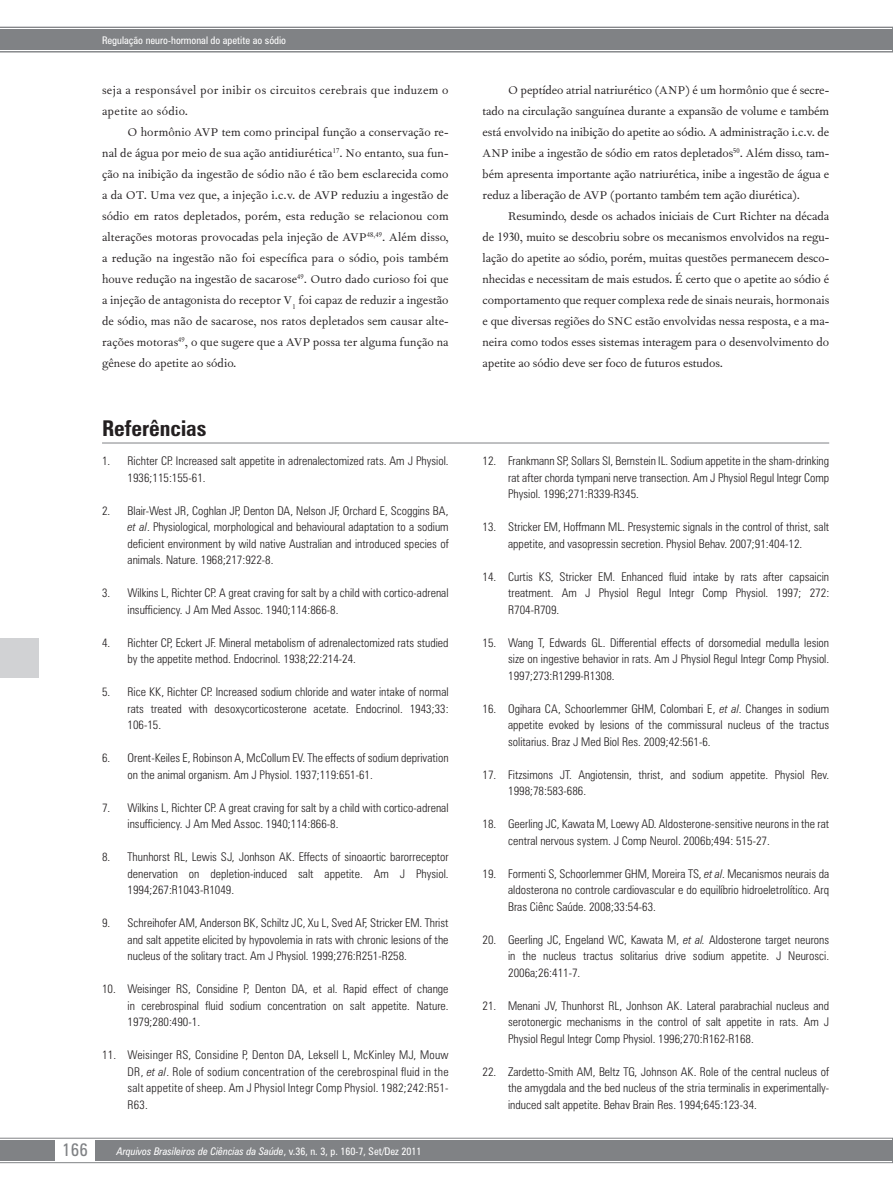
<style>
.page{position:relative;width:893px;height:1191px;background:#fff}
.page>*{position:absolute;margin:0;border:0;box-sizing:border-box;transform-origin:0 0}
.z07_0_referencias_ti{font:700 condensed 21.75px "Zurich BT";color:#231f20}
.t1{font:condensed 18px "Zurich BT";color:#808285}
.z05_1_texto_txt{font:13.5px/21px "Fournier MT Std";letter-spacing:.01em;color:#231f20;text-align:justify}
.z05_1_texto_txt-2{font:13.5px/21px "Fournier MT Std";letter-spacing:.03em;color:#231f20}
.z07_1_referencias{font:300 condensed 12px/16.5px "Zurich BT";color:#231f20;text-align:justify}
.t2{font:italic condensed 10.5px "Zurich BT";color:#fff}
.t3{font:condensed 10.5px "Zurich BT";color:#fff}
.s1{font-style:italic}
.s2{font-style:normal}
</style>
<div class="page">
<svg style="left:0;top:1137px;width:893px;height:26px;background:#8f9194"></svg>
<div style="left:55px;top:1139px;width:40px;height:22px;background:#fff"></div>
<div style="left:0;top:638px;width:38px;height:40px;background:#d1d2d4"></div>
<svg style="left:0;top:27px;width:893px;height:25px;background:#8a8c8f"></svg>
<hr style="left:102px;top:443px;width:727px;height:1px;background:#808285">
<p class="t3" style="left:102px;top:34px;width:186px">Regulação neuro-hormonal do apetite ao sódio</p>
<p class="z05_1_texto_txt-2" style="left:102px;top:79px;width:348px">seja a responsável por inibir os circuitos cerebrais que induzem o apetite ao sódio.</p>
<p class="z05_1_texto_txt" style="left:102px;top:121px;width:348px;text-indent:26px">O hormônio AVP tem como principal função a conservação re&shy;nal de água por meio de sua ação antidiurética<sup>17</sup>. No entanto, sua fun&shy;ção na inibição da ingestão de sódio não é tão bem esclarecida como a da OT. Uma vez que, a injeção i.c.v. de AVP reduziu a ingestão de sódio em ratos depletados, porém, esta redução se relacionou com alterações motoras provocadas pela injeção de AVP<sup>48,49</sup>. Além disso, a redução na ingestão não foi específica para o sódio, pois também houve redução na ingestão de sacarose<sup>49</sup>. Outro dado curioso foi que a injeção de antagonista do receptor V<sub>1</sub> foi capaz de reduzir a ingestão de sódio, mas não de sacarose, nos ratos depletados sem causar alte&shy;rações motoras<sup>49</sup>, o que sugere que a AVP possa ter alguma função na gênese do apetite ao sódio.</p>
<p class="z07_0_referencias_ti" style="left:102px;top:415px;width:106px">Referências</p>
<p class="z07_1_referencias" style="left:128px;top:452px;width:323px;text-indent:-26px">1. Richter CP. Increased salt appetite in adrenalectomized rats. Am J Physiol.<br>1936;115:155-61.</p>
<p class="z07_1_referencias" style="left:128px;top:502px;width:323px;text-indent:-26px">2. Blair-West JR, Coghlan JP, Denton DA, Nelson JF, Orchard E, Scoggins BA, <span class="s1">et al</span>. Physiological, morphological and behavioural adaptation to a sodium deficient environment by wild native Australian and introduced species of animals. Nature. 1968;217:922-8.</p>
<p class="z07_1_referencias" style="left:128px;top:584px;width:322px;text-indent:-26px">3. Wilkins L, Richter CP. A great craving for salt by a child with cortico-adrenal insufficiency. J Am Med Assoc. 1940;114:866-8.</p>
<p class="z07_1_referencias" style="left:128px;top:634px;width:323px;text-indent:-26px">4. Richter CP, Eckert JF. Mineral metabolism of adrenalectomized rats studied by the appetite method. Endocrinol. 1938;22:214-24.</p>
<p class="z07_1_referencias" style="left:128px;top:683px;width:323px;text-indent:-26px">5. Rice KK, Richter CP. Increased sodium chloride and water intake of normal rats treated with desoxycorticosterone acetate. Endocrinol. 1943;33:<br>106-15.</p>
<p class="z07_1_referencias" style="left:128px;top:749px;width:323px;text-indent:-26px">6. Orent-Keiles E, Robinson A, McCollum EV. The effects of sodium deprivation on the animal organism. Am J Physiol. 1937;119:651-61.</p>
<p class="z07_1_referencias" style="left:128px;top:799px;width:322px;text-indent:-26px">7. Wilkins L, Richter CP. A great craving for salt by a child with cortico-adrenal insufficiency. J Am Med Assoc. 1940;114:866-8.</p>
<p class="z07_1_referencias" style="left:128px;top:848px;width:323px;text-indent:-26px">8. Thunhorst RL, Lewis SJ, Jonhson AK. Effects of sinoaortic barorreceptor denervation on depletion-induced salt appetite. Am J Physiol.<br>1994;267:R1043-R1049.</p>
<p class="z07_1_referencias" style="left:128px;top:914px;width:322px;text-indent:-26px">9. Schreihofer AM, Anderson BK, Schiltz JC, Xu L, Sved AF, Stricker EM. Thrist and salt appetite elicited by hypovolemia in rats with chronic lesions of the nucleus of the solitary tract. Am J Physiol. 1999;276:R251-R258.</p>
<p class="z07_1_referencias" style="left:128px;top:980px;width:323px;text-indent:-26px">10. Weisinger RS, Considine P, Denton DA, et al. Rapid effect of change in cerebrospinal fluid sodium concentration on salt appetite. Nature.<br>1979;280:490-1.</p>
<p class="z07_1_referencias" style="left:128px;top:1046px;width:323px;text-indent:-26px">11. Weisinger RS, Considine P, Denton DA, Leksell L, McKinley MJ, Mouw DR, <span class="s1">et al</span>. Role of sodium concentration of the cerebrospinal fluid in the salt appetite of sheep. Am J Physiol Integr Comp Physiol. 1982;242:R51- R63.</p>
<h2 class="t1" style="left:62px;top:1138px;width:27px">166</h2>
<p class="t2" style="left:117px;top:1144px;width:306px">Arquivos Brasileiros de Ciências da Saúde<span class="s2">, v.36, n. 3, p. 160-7, Set/Dez 2011</span></p>
<p class="z05_1_texto_txt" style="left:483px;top:79px;width:348px;text-indent:26px">O peptídeo atrial natriurético (ANP) é um hormônio que é secre&shy;tado na circulação sanguínea durante a expansão de volume e também está envolvido na inibição do apetite ao sódio. A administração i.c.v. de ANP inibe a ingestão de sódio em ratos depletados<sup>50</sup>. Além disso, tam&shy;bém apresenta importante ação natriurética, inibe a ingestão de água e reduz a liberação de AVP (portanto também tem ação diurética).</p>
<p class="z05_1_texto_txt" style="left:483px;top:205px;width:348px;text-indent:26px">Resumindo, desde os achados iniciais de Curt Richter na década de 1930, muito se descobriu sobre os mecanismos envolvidos na regu&shy;lação do apetite ao sódio, porém, muitas questões permanecem desco&shy;nhecidas e necessitam de mais estudos. É certo que o apetite ao sódio é comportamento que requer complexa rede de sinais neurais, hormonais e que diversas regiões do SNC estão envolvidas nessa resposta, e a ma&shy;neira como todos esses sistemas interagem para o desenvolvimento do apetite ao sódio deve ser foco de futuros estudos.</p>
<p class="z07_1_referencias" style="left:508px;top:452px;width:323px;text-indent:-26px">12. Frankmann SP, Sollars SI, Bernstein IL. Sodium appetite in the sham-drinking rat after chorda tympani nerve transection. Am J Physiol Regul Integr Comp Physiol. 1996;271:R339-R345.</p>
<p class="z07_1_referencias" style="left:483px;top:518px;width:348px;text-align:center">13. Stricker EM, Hoffmann ML. Presystemic signals in the control of thrist, salt appetite, and vasopressin secretion. Physiol Behav. 2007;91:404-12.</p>
<p class="z07_1_referencias" style="left:508px;top:568px;width:323px;text-indent:-26px">14. Curtis KS, Stricker EM. Enhanced fluid intake by rats after capsaicin treatment. Am J Physiol Regul Integr Comp Physiol. 1997; 272:<br>R704-R709.</p>
<p class="z07_1_referencias" style="left:508px;top:634px;width:323px;text-indent:-26px">15. Wang T, Edwards GL. Differential effects of dorsomedial medulla lesion size on ingestive behavior in rats. Am J Physiol Regul Integr Comp Physiol.<br>1997;273:R1299-R1308.</p>
<p class="z07_1_referencias" style="left:508px;top:700px;width:323px;text-indent:-26px">16. Ogihara CA, Schoorlemmer GHM, Colombari E, <span class="s1">et al</span>. Changes in sodium appetite evoked by lesions of the commissural nucleus of the tractus solitarius. Braz J Med Biol Res. 2009;42:561-6.</p>
<p class="z07_1_referencias" style="left:508px;top:766px;width:323px;text-indent:-26px">17. Fitzsimons JT. Angiotensin, thrist, and sodium appetite. Physiol Rev.<br>1998;78:583-686.</p>
<p class="z07_1_referencias" style="left:508px;top:815px;width:323px;text-indent:-26px">18. Geerling JC, Kawata M, Loewy AD. Aldosterone-sensitive neurons in the rat central nervous system. J Comp Neurol. 2006b;494: 515-27.</p>
<p class="z07_1_referencias" style="left:508px;top:865px;width:323px;text-indent:-26px">19. Formenti S, Schoorlemmer GHM, Moreira TS, <span class="s1">et al</span>. Mecanismos neurais da aldosterona no controle cardiovascular e do equilíbrio hidroeletrolítico. Arq Bras Ciênc Saúde. 2008;33:54-63.</p>
<p class="z07_1_referencias" style="left:508px;top:931px;width:323px;text-indent:-26px">20. Geerling JC, Engeland WC, Kawata M, <span class="s1">et al.</span> Aldosterone target neurons in the nucleus tractus solitarius drive sodium appetite. J Neurosci.<br>2006a;26:411-7.</p>
<p class="z07_1_referencias" style="left:508px;top:997px;width:323px;text-indent:-26px">21. Menani JV, Thunhorst RL, Jonhson AK. Lateral parabrachial nucleus and serotonergic mechanisms in the control of salt appetite in rats. Am J Physiol Regul Integr Comp Physiol. 1996;270:R162-R168.</p>
<p class="z07_1_referencias" style="left:508px;top:1063px;width:323px;text-indent:-26px">22. Zardetto-Smith AM, Beltz TG, Johnson AK. Role of the central nucleus of the amygdala and the bed nucleus of the stria terminalis in experimentally&shy;induced salt appetite. Behav Brain Res. 1994;645:123-34.</p>
</div>
